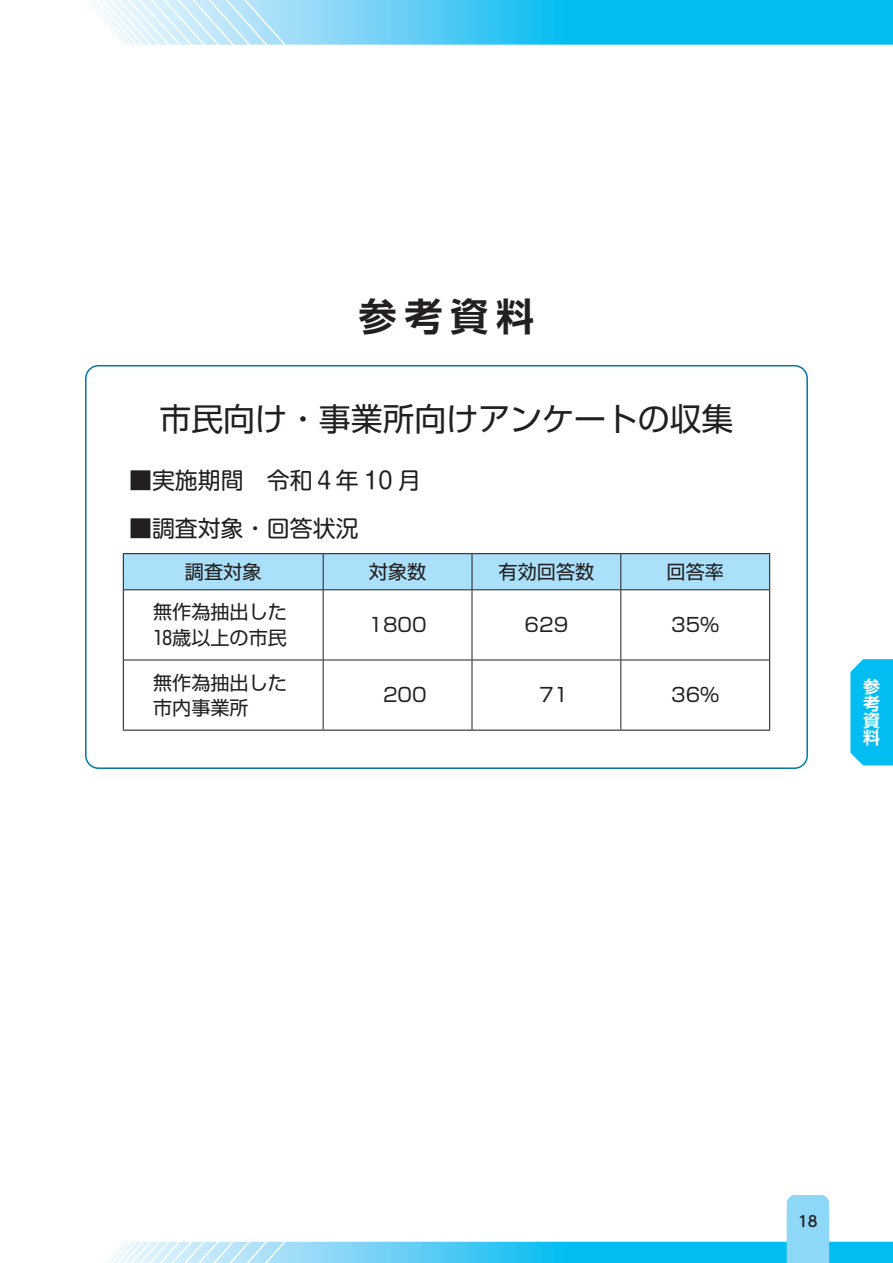
<style>
.page{position:relative;width:893px;height:1263px;background:#fff}
.page>*{position:absolute;margin:0;border:0;box-sizing:border-box;transform-origin:0 0}
.t1{font:700 38.25px "Shin Go Pr 5 De";color:#231f20}
.t2{font:31.95px "Shin Go Pr 5";color:#231f20}
.t3{font:22.95px "Shin M Go Pro";color:#231f20}
.t4{font:19.2px/25.5px "Shin Go Pr 5";color:#231f20}
.t5{font:700 16.95px/17px "Shin Go Pr 5 De";color:#fff;text-align:justify}
.t6{font:500 14.85px "UD Shin M Go Pro";color:#231f20}
</style>
<div class="page">
<svg style="left:106px;top:1195px;width:787px;height:68px"></svg>
<svg style="left:89px;top:0;width:804px;height:45px;background:#54cff5"></svg>
<div style="left:124px;top:554px;width:645px;height:35px;background:#aae0f9"></div>
<hr style="left:123px;top:553px;width:200px;height:1px;background:#231f20">
<hr style="left:123px;top:554px;width:1px;height:36px;background:#231f20">
<hr style="left:323px;top:553px;width:149px;height:1px;background:#231f20">
<hr style="left:472px;top:553px;width:149px;height:1px;background:#231f20">
<hr style="left:621px;top:553px;width:149px;height:1px;background:#231f20">
<hr style="left:769px;top:554px;width:1px;height:36px;background:#231f20">
<hr style="left:123px;top:590px;width:1px;height:70px;background:#231f20">
<hr style="left:769px;top:590px;width:1px;height:70px;background:#231f20">
<hr style="left:123px;top:660px;width:1px;height:70px;background:#231f20">
<hr style="left:769px;top:660px;width:1px;height:70px;background:#231f20">
<hr style="left:123px;top:730px;width:200px;height:1px;background:#231f20">
<hr style="left:323px;top:730px;width:149px;height:1px;background:#231f20">
<hr style="left:472px;top:730px;width:149px;height:1px;background:#231f20">
<hr style="left:621px;top:730px;width:149px;height:1px;background:#231f20">
<hr style="left:323px;top:554px;width:1px;height:35px;background:#231f20">
<hr style="left:472px;top:554px;width:1px;height:35px;background:#231f20">
<hr style="left:620px;top:554px;width:1px;height:35px;background:#231f20">
<hr style="left:124px;top:589px;width:199px;height:1px;background:#231f20">
<hr style="left:323px;top:589px;width:149px;height:1px;background:#231f20">
<hr style="left:323px;top:590px;width:1px;height:70px;background:#231f20">
<hr style="left:472px;top:589px;width:149px;height:1px;background:#231f20">
<hr style="left:472px;top:590px;width:1px;height:70px;background:#231f20">
<hr style="left:621px;top:589px;width:148px;height:1px;background:#231f20">
<hr style="left:620px;top:590px;width:1px;height:70px;background:#231f20">
<hr style="left:124px;top:660px;width:199px;height:1px;background:#231f20">
<hr style="left:323px;top:660px;width:149px;height:1px;background:#231f20">
<hr style="left:323px;top:660px;width:1px;height:70px;background:#231f20">
<hr style="left:472px;top:660px;width:149px;height:1px;background:#231f20">
<hr style="left:472px;top:660px;width:1px;height:70px;background:#231f20">
<hr style="left:621px;top:660px;width:148px;height:1px;background:#231f20">
<hr style="left:620px;top:660px;width:1px;height:70px;background:#231f20">
<div style="left:850px;top:659px;width:43px;height:106px;background:#01bdf2"></div>
<h1 class="t1" style="left:358px;top:285px;width:178px">参考資料</h1>
<h2 class="t2" style="left:159px;top:393px;width:576px">市民向け・事業所向けアンケートの収集</h2>
<p class="t3" style="left:129px;top:462px;width:294px">■実施期間　令和４年 10 月</p>
<p class="t3" style="left:129px;top:510px;width:231px">■調査対象・回答状況</p>
<p class="t4" style="left:185px;top:557px;width:78px">調査対象</p>
<p class="t4" style="left:369px;top:557px;width:59px">対象数</p>
<p class="t4" style="left:499px;top:557px;width:97px">有効回答数</p>
<p class="t4" style="left:667px;top:557px;width:59px">回答率</p>
<p class="t4" style="left:153px;top:598px;width:135px">無作為抽出した<br>18歳以上の市民</p>
<p class="t4" style="left:369px;top:610px;width:60px">1800</p>
<p class="t4" style="left:525px;top:610px;width:45px">629</p>
<p class="t4" style="left:671px;top:610px;width:50px">35%</p>
<p class="t4" style="left:153px;top:668px;width:135px">無作為抽出した市内事業所</p>
<p class="t4" style="left:383px;top:680px;width:45px">200</p>
<p class="t4" style="left:539px;top:680px;width:31px">71</p>
<p class="t4" style="left:671px;top:680px;width:50px">36%</p>
<p class="t5" style="left:863px;top:677px;width:18px">参考資料</p>
<p class="t6" style="left:798px;top:1209px;width:21px">18</p>
</div>
